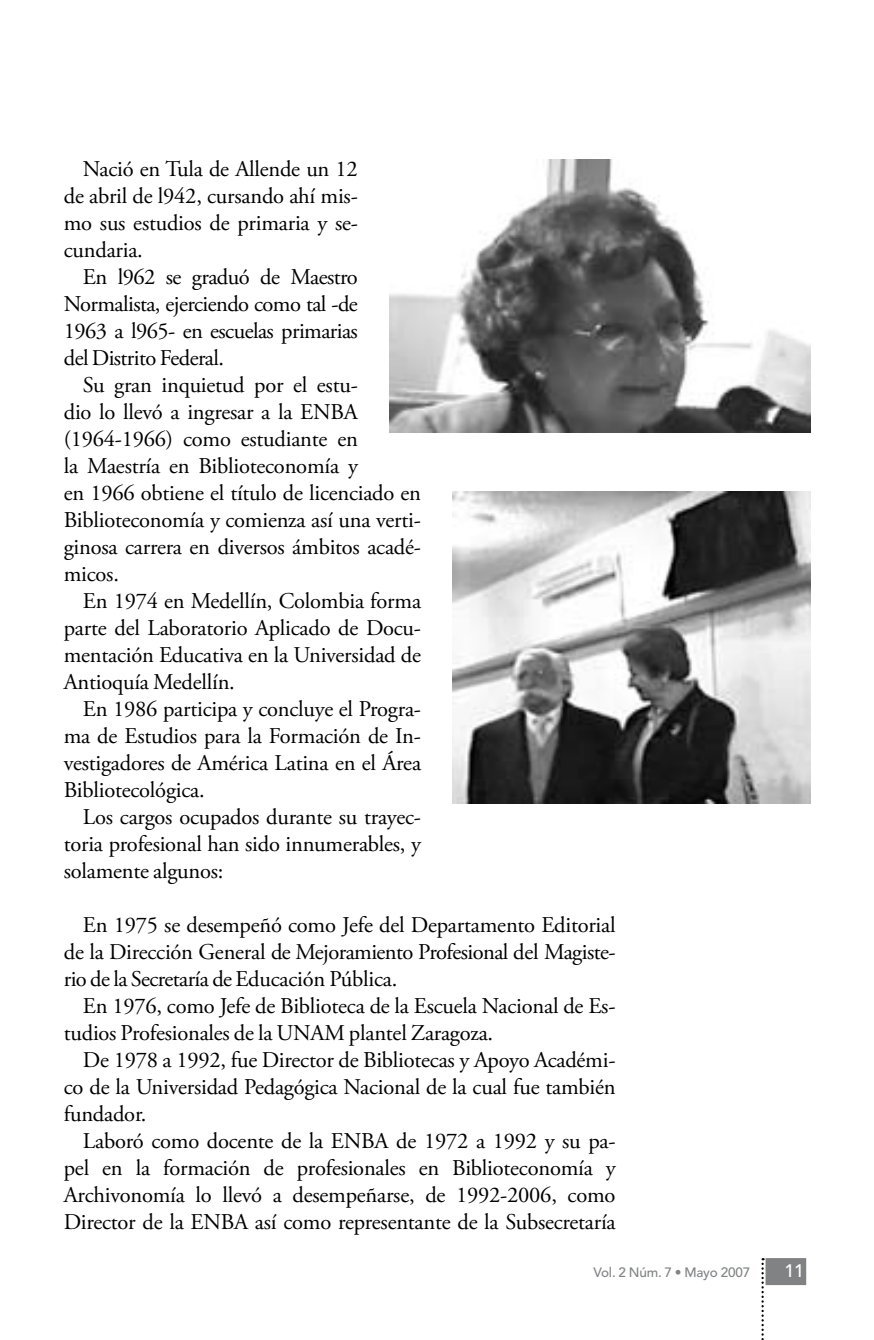
<style>
.page{position:relative;width:874px;height:1340px;background:#fff}
.page>*{position:absolute;margin:0;border:0;box-sizing:border-box;transform-origin:0 0}
.t1{font:22.5px/27px "Adobe Garamond Pro";letter-spacing:-.01em;color:#000;text-align:justify}
.t2{font:500 18px "Avenir";color:#fff}
.t3{font:500 13.5px "Avenir";letter-spacing:-.01em;color:#808284}
</style>
<div class="page">
<svg style="left:761px;top:1258px;width:3px;height:82px"></svg>
<div style="left:765px;top:1257px;width:41px;height:27px;background:#808284"></div>
<img style="left:453px;top:491px;width:357px;height:312px">
<img style="left:390px;top:159px;width:420px;height:273px">
<p class="t1" style="left:64px;top:156px;width:296px;text-indent:19px">Nació en Tula de Allende un 12 de abril de l942, cursando ahí mis&shy;mo sus estudios de primaria y se&shy;cundaria.</p>
<p class="t1" style="left:64px;top:264px;width:295px;text-indent:19px">En l962 se graduó de Maestro Normalista, ejerciendo como tal -de 1963 a l965- en escuelas primarias del Distrito Federal.</p>
<p class="t1" style="left:64px;top:372px;width:359px;text-align:left;text-indent:19px">Su gran inquietud por el estu-<br>dio lo llevó a ingresar a la ENBA (1964-1966) como estudiante en<br>la Maestría en Biblioteconomía y<br>en 1966 obtiene el título de licenciado en<br>Biblioteconomía y comienza así una verti&shy;ginosa carrera en diversos ámbitos acadé&shy;micos.</p>
<p class="t1" style="left:64px;top:588px;width:359px;text-indent:19px">En 1974 en Medellín, Colombia forma parte del Laboratorio Aplicado de Docu&shy;mentación Educativa en la Universidad de Antioquía Medellín.</p>
<p class="t1" style="left:64px;top:696px;width:359px;text-indent:19px">En 1986 participa y concluye el Progra&shy;ma de Estudios para la Formación de In&shy;vestigadores de América Latina en el Área Bibliotecológica.</p>
<p class="t1" style="left:64px;top:804px;width:359px;text-indent:19px">Los cargos ocupados durante su trayec&shy;toria profesional han sido innumerables, y solamente algunos:</p>
<p class="t1" style="left:64px;top:912px;width:553px;text-indent:19px">En 1975 se desempeñó como Jefe del Departamento Editorial de la Dirección General de Mejoramiento Profesional del Magiste&shy;rio de la Secretaría de Educación Pública.</p>
<p class="t1" style="left:64px;top:993px;width:553px;text-indent:19px">En 1976, como Jefe de Biblioteca de la Escuela Nacional de Es&shy;tudios Profesionales de la UNAM plantel Zaragoza.</p>
<p class="t1" style="left:64px;top:1047px;width:553px;text-indent:19px">De 1978 a 1992, fue Director de Bibliotecas y Apoyo Académi&shy;co de la Universidad Pedagógica Nacional de la cual fue también fundador.</p>
<p class="t1" style="left:64px;top:1128px;width:553px;text-indent:19px">Laboró como docente de la ENBA de 1972 a 1992 y su pa&shy;pel en la formación de profesionales en Biblioteconomía y Archivonomía lo llevó a desempeñarse, de 1992-2006, como Director de la ENBA así como representante de la Subsecretaría</p>
<p class="t3" style="left:593px;top:1264px;width:158px">Vol. 2 Núm. 7 • Mayo 2007</p>
<p class="t2" style="left:784px;top:1260px;width:9px">11</p>
</div>
